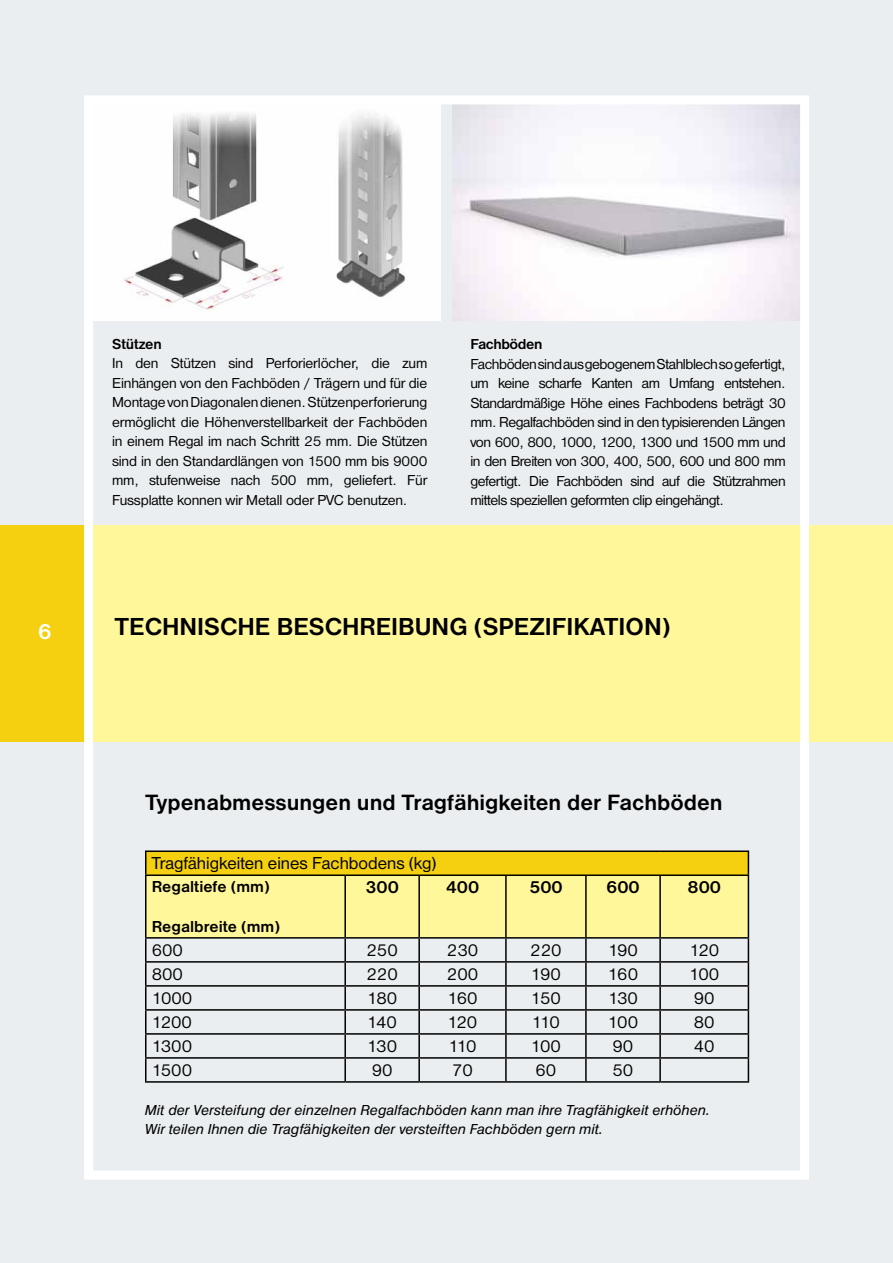
<style>
.page{position:relative;width:893px;height:1263px;background:#eaeef0}
.page>*{position:absolute;margin:0;border:0;box-sizing:border-box;transform-origin:0 0}
.t1{font:700 25.5px "Nimbus Sans DOT";color:#000}
.t2{font:700 22.95px "Nimbus Sans DOT";color:#000}
.t3{font:700 22.5px "Nimbus Sans DOT";color:#fff}
.t4{font:18px "Nimbus Sans DOT";color:#000}
.t5{font:700 18px "Nimbus Sans DOT";color:#000}
.t6{font:700 16.5px "Nimbus Sans DOT";color:#000}
.t7{font:15px/19.5px "Nimbus Sans DOT";letter-spacing:-.025em;color:#000;text-align:justify}
.t8{font:italic 15px/19.5px "Nimbus Sans DOT";color:#000}
.t9{font:700 15px "Nimbus Sans DOT";letter-spacing:-.03em;color:#000}
.t10{font:700 15px "Nimbus Sans DOT";letter-spacing:-.01em;color:#000}
</style>
<div class="page">
<div style="left:0;top:526px;width:84px;height:216px;background:#f5d011"></div>
<div style="left:84px;top:526px;width:809px;height:216px;background:#fff799"></div>
<img style="left:94px;top:105px;width:346px;height:215px">
<img style="left:452px;top:105px;width:347px;height:215px">
<div style="left:84px;top:95px;width:725px;height:1085px;border:9px solid #fff"></div>
<hr style="left:145px;top:850px;width:200px;height:2px;background:#000">
<hr style="left:345px;top:850px;width:74px;height:2px;background:#000">
<hr style="left:419px;top:850px;width:87px;height:2px;background:#000">
<hr style="left:506px;top:850px;width:80px;height:2px;background:#000">
<hr style="left:586px;top:850px;width:74px;height:2px;background:#000">
<hr style="left:660px;top:850px;width:89px;height:2px;background:#000">
<svg style="left:145px;top:852px;width:604px;height:229px"></svg>
<hr style="left:145px;top:1081px;width:200px;height:2px;background:#000">
<hr style="left:345px;top:1081px;width:74px;height:2px;background:#000">
<hr style="left:419px;top:1081px;width:87px;height:2px;background:#000">
<hr style="left:506px;top:1081px;width:80px;height:2px;background:#000">
<hr style="left:586px;top:1081px;width:74px;height:2px;background:#000">
<hr style="left:660px;top:1081px;width:89px;height:2px;background:#000">
<p class="t10" style="left:112px;top:335px;width:51px">Stützen</p>
<p class="t7" style="left:112px;top:353px;width:317px">In den Stützen sind Perforierlöcher, die zum Einhängen von den Fachböden / Trägern und für die Montage von Diagonalen dienen. Stützenperforierung ermöglicht die Höhenverstellbarkeit der Fachböden in einem Regal im nach Schritt 25 mm. Die Stützen sind in den Standardlängen von 1500 mm bis 9000 mm, stufenweise nach 500 mm, geliefert. Für Fussplatte konnen wir Metall oder PVC benutzen.</p>
<p class="t9" style="left:470px;top:336px;width:74px">Fachböden</p>
<p class="t7" style="left:470px;top:354px;width:317px">Fachböden sind aus gebogenem Stahlblech so gefertigt, um keine scharfe Kanten am Umfang entstehen.<br>Standardmäßige Höhe eines Fachbodens beträgt 30 mm. Regalfachböden sind in den typisierenden Längen von 600, 800, 1000, 1200, 1300 und 1500 mm und in den Breiten von 300, 400, 500, 600 und 800 mm gefertigt. Die Fachböden sind auf die Stützrahmen mittels speziellen geformten clip eingehängt.</p>
<h3 class="t3" style="left:38px;top:618px;width:15px">6</h3>
<h1 class="t1" style="left:115px;top:612px;width:558px">TECHNISCHE BESCHREIBUNG (SPEZIFIKATION)</h1>
<h2 class="t2" style="left:145px;top:789px;width:579px">Typenabmessungen und Tragfähigkeiten der Fachböden</h2>
<p class="t4" style="left:152px;top:853px;width:286px">Tragfähigkeiten eines Fachbodens (kg)</p>
<p class="t6" style="left:152px;top:877px;width:120px">Regaltiefe (mm)</p>
<p class="t6" style="left:152px;top:917px;width:130px">Regalbreite (mm)</p>
<p class="t5" style="left:365px;top:877px;width:35px">300</p>
<p class="t5" style="left:446px;top:877px;width:35px">400</p>
<p class="t5" style="left:529px;top:877px;width:35px">500</p>
<p class="t5" style="left:606px;top:877px;width:35px">600</p>
<p class="t5" style="left:687px;top:877px;width:35px">800</p>
<p class="t4" style="left:152px;top:940px;width:33px">600</p>
<p class="t4" style="left:367px;top:940px;width:33px">250</p>
<p class="t4" style="left:447px;top:940px;width:33px">230</p>
<p class="t4" style="left:530px;top:940px;width:33px">220</p>
<p class="t4" style="left:608px;top:940px;width:32px">190</p>
<p class="t4" style="left:689px;top:940px;width:31px">120</p>
<p class="t4" style="left:152px;top:964px;width:33px">800</p>
<p class="t4" style="left:367px;top:964px;width:33px">220</p>
<p class="t4" style="left:447px;top:964px;width:33px">200</p>
<p class="t4" style="left:531px;top:964px;width:32px">190</p>
<p class="t4" style="left:608px;top:964px;width:32px">160</p>
<p class="t4" style="left:689px;top:964px;width:32px">100</p>
<p class="t4" style="left:152px;top:988px;width:42px">1000</p>
<p class="t4" style="left:367px;top:988px;width:32px">180</p>
<p class="t4" style="left:447px;top:988px;width:32px">160</p>
<p class="t4" style="left:531px;top:988px;width:31px">150</p>
<p class="t4" style="left:608px;top:988px;width:31px">130</p>
<p class="t4" style="left:694px;top:988px;width:22px">90</p>
<p class="t4" style="left:152px;top:1012px;width:42px">1200</p>
<p class="t4" style="left:367px;top:1012px;width:31px">140</p>
<p class="t4" style="left:448px;top:1012px;width:31px">120</p>
<p class="t4" style="left:532px;top:1012px;width:29px">110</p>
<p class="t4" style="left:608px;top:1012px;width:32px">100</p>
<p class="t4" style="left:694px;top:1012px;width:22px">80</p>
<p class="t4" style="left:152px;top:1036px;width:42px">1300</p>
<p class="t4" style="left:367px;top:1036px;width:31px">130</p>
<p class="t4" style="left:448px;top:1036px;width:29px">110</p>
<p class="t4" style="left:531px;top:1036px;width:32px">100</p>
<p class="t4" style="left:612px;top:1036px;width:22px">90</p>
<p class="t4" style="left:694px;top:1036px;width:22px">40</p>
<p class="t4" style="left:152px;top:1060px;width:42px">1500</p>
<p class="t4" style="left:372px;top:1060px;width:22px">90</p>
<p class="t4" style="left:452px;top:1060px;width:22px">70</p>
<p class="t4" style="left:535px;top:1060px;width:22px">60</p>
<p class="t4" style="left:612px;top:1060px;width:22px">50</p>
<p class="t8" style="left:145px;top:1100px;width:566px">Mit der Versteifung der einzelnen Regalfachböden kann man ihre Tragfähigkeit erhöhen.<br>Wir teilen Ihnen die Tragfähigkeiten der versteiften Fachböden gern mit.</p>
</div>
